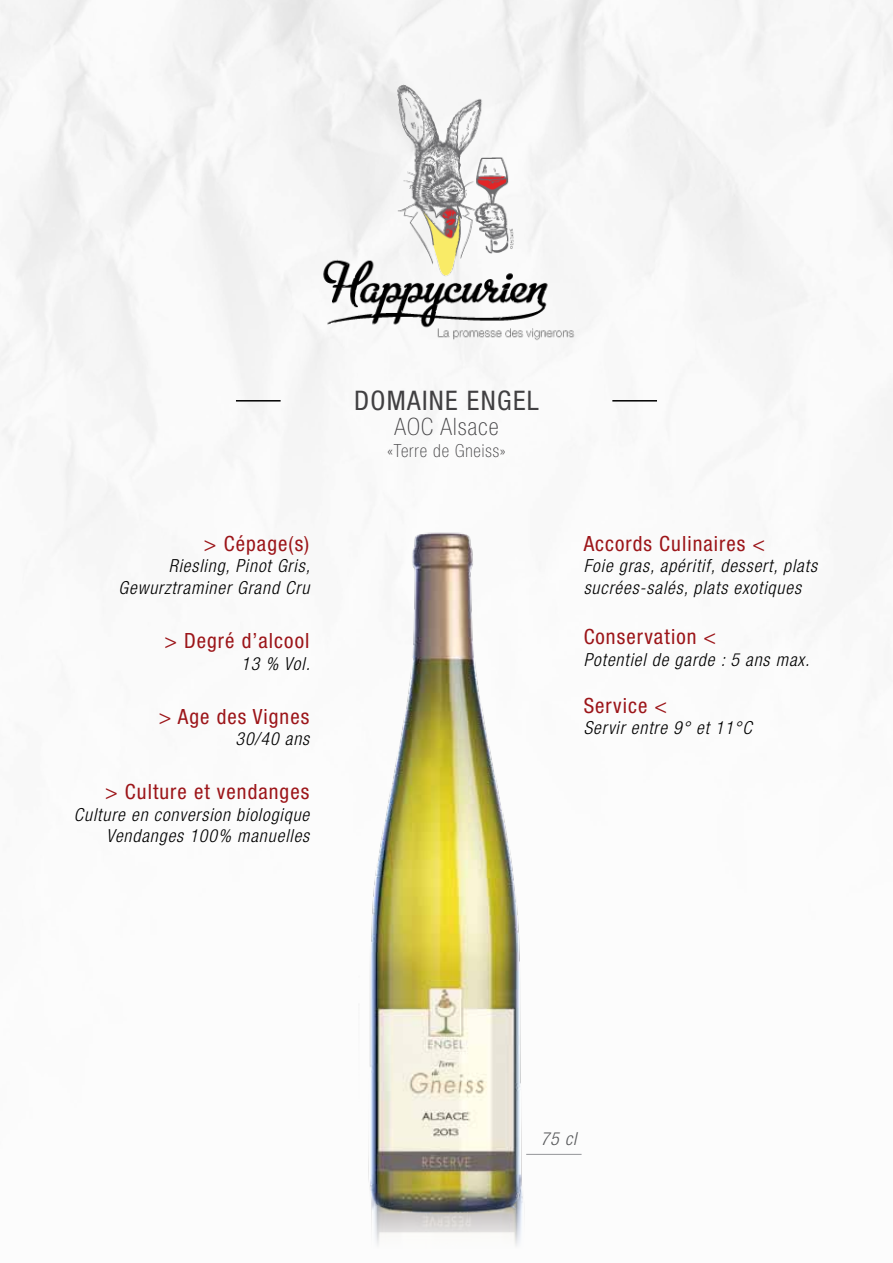
<style>
.page{position:relative;width:893px;height:1263px;background:#fff}
.page>*{position:absolute;margin:0;border:0;box-sizing:border-box;transform-origin:0 0}
.t1{font:condensed 27px "Helvetica Neue LT Std";letter-spacing:.05em;color:#414042}
.t2{font:100 condensed 24px "Helvetica Neue LT Std";letter-spacing:.05em;color:#414042}
.t3{font:condensed 21px "Helvetica Neue LT Std";letter-spacing:.05em;color:#9c1519}
.t4{font:italic 300 condensed 18px/21.6px "Helvetica Neue LT Std";letter-spacing:.05em;color:#000;text-align:right}
.t5{font:100 condensed 18px "Helvetica Neue LT Std";letter-spacing:.05em;color:#414042}
.t6{font:italic 300 condensed 18px "Helvetica Neue LT Std";color:#58595b}
</style>
<div class="page">
<img style="left:371px;top:1220px;width:154px;height:28px">
<img style="left:306px;top:67px;width:281px;height:274px">
<img style="left:357px;top:526px;width:179px;height:694px">
<hr style="left:236px;top:400px;width:45px;height:1px;background:#000">
<hr style="left:612px;top:400px;width:45px;height:1px;background:#000">
<hr style="left:526px;top:1154px;width:56px;height:1px;background:#939598">
<p class="t3" style="left:204px;top:531px;width:107px">&gt; Cépage(s)</p>
<p class="t4" style="left:119px;top:556px;width:193px">Riesling, Pinot Gris,<br>Gewurztraminer Grand Cru</p>
<p class="t3" style="left:164px;top:628px;width:146px">&gt; Degré d’alcool</p>
<p class="t4" style="left:241px;top:653px;width:70px">13 % Vol.</p>
<p class="t3" style="left:159px;top:704px;width:152px">&gt; Age des Vignes</p>
<p class="t4" style="left:236px;top:728px;width:75px">30/40 ans</p>
<p class="t3" style="left:105px;top:780px;width:206px">&gt; Culture et vendanges</p>
<p class="t4" style="left:74px;top:804px;width:237px">Culture en conversion biologique<br>Vendanges 100% manuelles</p>
<h1 class="t1" style="left:354px;top:385px;width:186px">DOMAINE ENGEL</h1>
<h2 class="t2" style="left:394px;top:413px;width:106px">AOC Alsace</h2>
<p class="t5" style="left:387px;top:440px;width:120px">«Terre de Gneiss»</p>
<p class="t3" style="left:584px;top:531px;width:183px">Accords Culinaires &lt;</p>
<p class="t4" style="left:584px;top:556px;width:235px;text-align:left">Foie gras, apéritif, dessert, plats sucrées-salés, plats exotiques</p>
<p class="t3" style="left:584px;top:625px;width:134px">Conservation &lt;</p>
<p class="t4" style="left:584px;top:649px;width:227px">Potentiel de garde : 5 ans max.</p>
<p class="t3" style="left:584px;top:693px;width:85px">Service &lt;</p>
<p class="t4" style="left:584px;top:718px;width:170px">Servir entre 9° et 11°C</p>
<p class="t6" style="left:541px;top:1128px;width:37px">75 cl</p>
</div>
